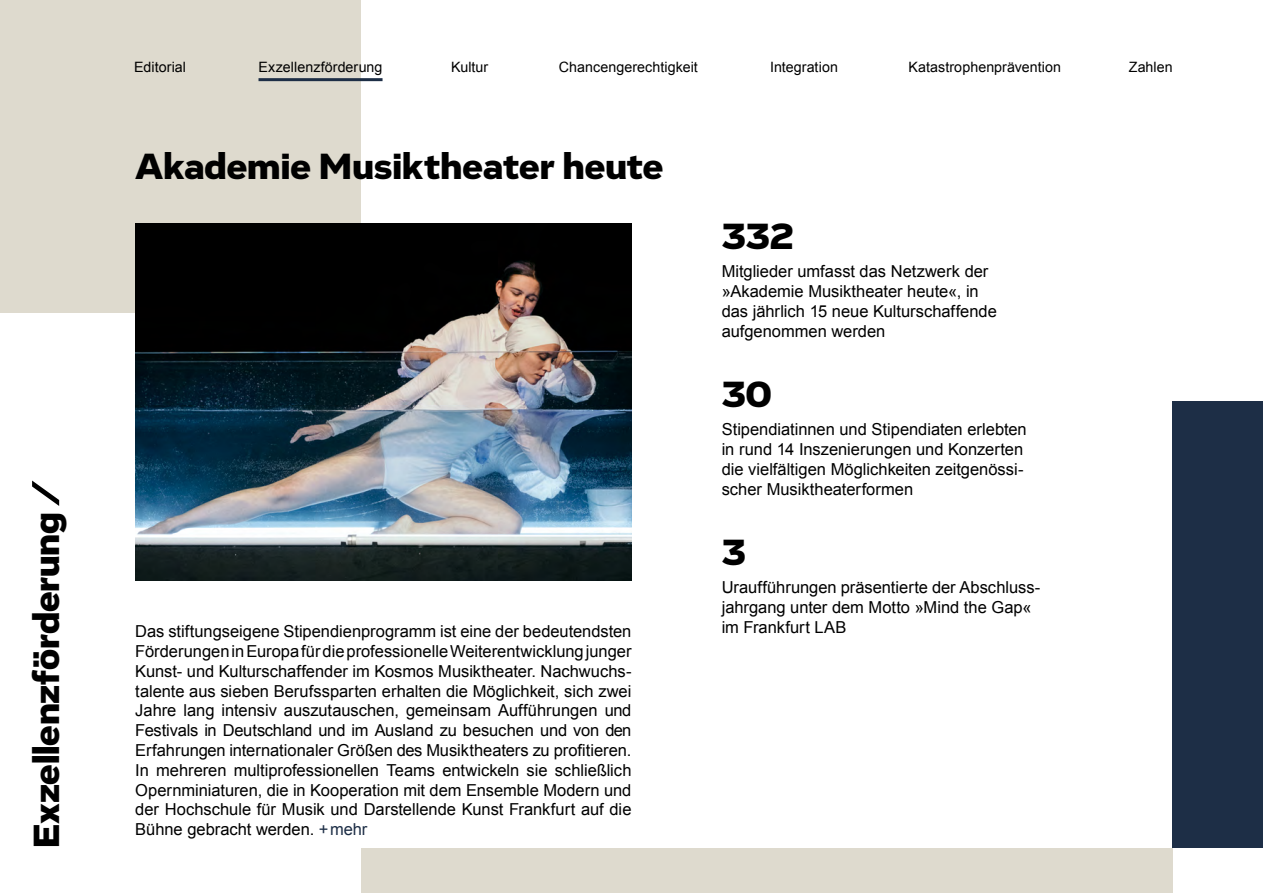
<style>
.page{position:relative;width:1263px;height:893px;background:#fff}
.page>*{position:absolute;margin:0;border:0;box-sizing:border-box;transform-origin:0 0}
.t1{font:900 37.5px "Vito";color:#000}
.t2{font:16.5px/19.8px "Arial";color:#000;text-align:justify}
.t3{font:14.25px "Arial";letter-spacing:.005em;color:#000}
.s1{color:#1d2e46}
</style>
<div class="page">
<div style="left:0;top:0;width:361px;height:313px;background:#dedace"></div>
<div style="left:1173px;top:401px;width:90px;height:447px;background:#1d2e46"></div>
<div style="left:361px;top:848px;width:812px;height:45px;background:#dedace"></div>
<img style="left:135px;top:223px;width:496px;height:357px">
<svg style="left:32px;top:481px;width:27px;height:25px"></svg>
<hr style="left:258px;top:78px;width:124px;height:3px;background:#1d2e46">
<p class="t1" style="left:23px;top:848px;width:337px;rotate:-90deg">Exzellenzförderung</p>
<p class="t3" style="left:134px;top:58px;width:53px">Editorial</p>
<p class="t3" style="left:258px;top:58px;width:126px">Exzellenzförderung</p>
<p class="t3" style="left:451px;top:58px;width:39px">Kultur</p>
<p class="t3" style="left:559px;top:58px;width:141px">Chancengerechtigkeit</p>
<p class="t3" style="left:770px;top:58px;width:69px">Integration</p>
<p class="t3" style="left:909px;top:58px;width:154px">Katastrophenprävention</p>
<p class="t3" style="left:1129px;top:58px;width:46px">Zahlen</p>
<p class="t1" style="left:135px;top:142px;width:529px">Akademie Musiktheater heute</p>
<p class="t2" style="left:135px;top:622px;width:498px">Das stiftungseigene Stipendienprogramm ist eine der bedeutendsten Förderungen in Europa für die professionelle Weiterentwicklung junger Kunst- und Kulturschaffender im Kosmos Musiktheater. Nachwuchs&shy;talente aus sieben Berufssparten erhalten die Möglichkeit, sich zwei Jahre lang intensiv auszutauschen, gemeinsam Aufführungen und Festivals in Deutschland und im Ausland zu besuchen und von den Erfahrungen internationaler Größen des Musiktheaters zu profitieren.<br>In mehreren multiprofessionellen Teams entwickeln sie schließlich Opernminiaturen, die in Kooperation mit dem Ensemble Modern und der Hochschule für Musik und Darstellende Kunst Frankfurt auf die Bühne gebracht werden. <span class="s1">+mehr</span></p>
<p class="t1" style="left:722px;top:213px;width:73px">332</p>
<p class="t2" style="left:722px;top:262px;width:277px;text-align:left">Mitglieder umfasst das Netzwerk der »Akademie Musiktheater heute«, in das jährlich 15 neue Kulturschaffende aufgenommen werden</p>
<p class="t1" style="left:722px;top:371px;width:52px">30</p>
<p class="t2" style="left:722px;top:420px;width:307px">Stipendiatinnen und Stipendiaten erlebten</p>
<p class="t2" style="left:722px;top:440px;width:303px">in rund 14 Inszenierungen und Konzerten</p>
<p class="t2" style="left:722px;top:460px;width:303px">die vielfältigen Möglichkeiten zeitgenössi-</p>
<p class="t2" style="left:722px;top:479px;width:193px">scher Musiktheaterformen</p>
<p class="t1" style="left:722px;top:528px;width:26px">3</p>
<p class="t2" style="left:722px;top:578px;width:320px">Uraufführungen präsentierte der Abschluss-</p>
<p class="t2" style="left:722px;top:598px;width:312px">jahrgang unter dem Motto »Mind the Gap«</p>
<p class="t2" style="left:722px;top:617px;width:126px">im Frankfurt LAB</p>
</div>
